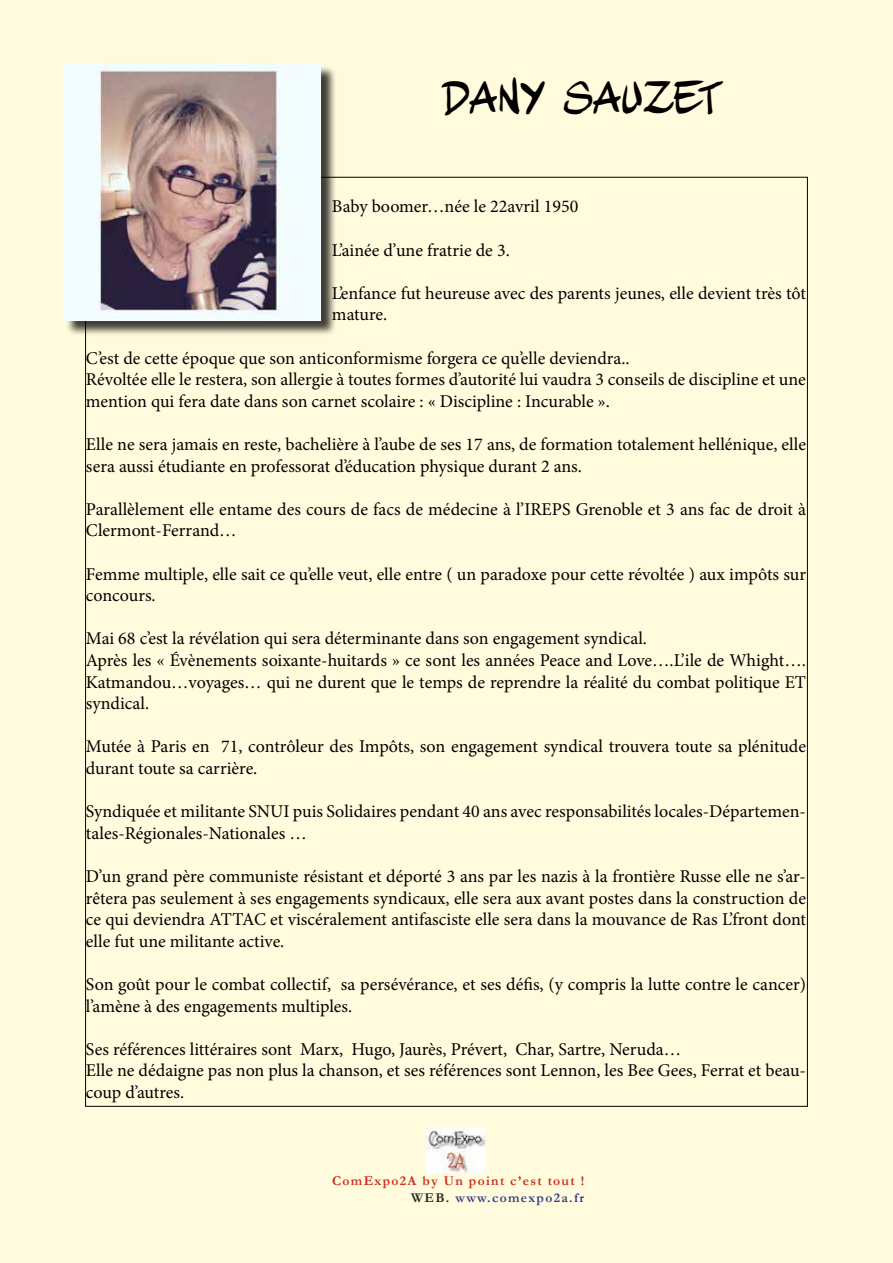
<style>
.page{position:relative;width:893px;height:1263px;background:#fffbdc}
.page>*{position:absolute;margin:0;border:0;box-sizing:border-box;transform-origin:0 0}
.t1{font:36px "Philan";color:#000}
.t2{font:18px/21.6px "Minion Pro";color:#000}
.t3{font:700 13.5px/16.5px "Garamond";letter-spacing:.1em;color:#cf2920;text-align:right}
.s1{color:#282827}
.s2{color:#333b87}
</style>
<div class="page">
<img style="left:426px;top:1129px;width:60px;height:44px">
<div style="left:66px;top:65px;width:270px;height:271px;background:#000;opacity:.75"></div>
<img style="left:64px;top:63px;width:256px;height:257px">
<h1 class="t1" style="left:445px;top:74px;width:279px">DANY SAUZET</h1>
<p class="t2" style="left:332px;top:196px;width:248px">Baby boomer…née le 22avril 1950</p>
<p class="t2" style="left:332px;top:239px;width:179px">L’ainée d’une fratrie de 3.</p>
<p class="t2" style="left:332px;top:282px;width:476px">L’enfance fut heureuse avec des parents jeunes, elle devient très tôt mature.</p>
<p class="t2" style="left:86px;top:347px;width:721px">C’est de cette époque que son anticonformisme forgera ce qu’elle deviendra..<br>Révoltée elle le restera, son allergie à toutes formes d’autorité lui vaudra 3 conseils de discipline et une mention qui fera date dans son carnet scolaire : « Discipline : Incurable ».</p>
<p class="t2" style="left:86px;top:433px;width:722px">Elle ne sera jamais en reste, bachelière à l’aube de ses 17 ans, de formation totalement hellénique, elle sera aussi étudiante en professorat d’éducation physique durant 2 ans.</p>
<p class="t2" style="left:86px;top:498px;width:721px">Parallèlement elle entame des cours de facs de médecine à l’IREPS Grenoble et 3 ans fac de droit à<br>Clermont-Ferrand…</p>
<p class="t2" style="left:86px;top:563px;width:722px">Femme multiple, elle sait ce qu’elle veut, elle entre ( un paradoxe pour cette révoltée ) aux impôts sur concours.</p>
<p class="t2" style="left:86px;top:628px;width:722px">Mai 68 c’est la révélation qui sera déterminante dans son engagement syndical.<br>Après les « Évènements soixante-huitards » ce sont les années Peace and Love….L’ile de Whight….<br>Katmandou…voyages… qui ne durent que le temps de reprendre la réalité du combat politique ET syndical.</p>
<p class="t2" style="left:86px;top:736px;width:722px">Mutée à Paris en 71, contrôleur des Impôts, son engagement syndical trouvera toute sa plénitude durant toute sa carrière.</p>
<p class="t2" style="left:86px;top:801px;width:721px">Syndiquée et militante SNUI puis Solidaires pendant 40 ans avec responsabilités locales-Départemen&shy;tales-Régionales-Nationales …</p>
<p class="t2" style="left:86px;top:865px;width:722px;text-align:justify">D’un grand père communiste résistant et déporté 3 ans par les nazis à la frontière Russe elle ne s’ar&shy;rêtera pas seulement à ses engagements syndicaux, elle sera aux avant postes dans la construction de ce qui deviendra ATTAC et viscéralement antifasciste elle sera dans la mouvance de Ras L’front dont elle fut une militante active.</p>
<p class="t2" style="left:86px;top:973px;width:721px">Son goût pour le combat collectif, sa persévérance, et ses défis, (y compris la lutte contre le cancer) l’amène à des engagements multiples.</p>
<p class="t2" style="left:86px;top:1038px;width:722px">Ses références littéraires sont Marx, Hugo, Jaurès, Prévert, Char, Sartre, Neruda…<br>Elle ne dédaigne pas non plus la chanson, et ses références sont Lennon, les Bee Gees, Ferrat et beau&shy;coup d’autres.</p>
<p class="t3" style="left:332px;top:1173px;width:254px">ComExpo2A by Un point c’est tout !<br><span class="s1">WEB.</span> <span class="s2">www.comexpo2a.fr</span></p>
</div>
